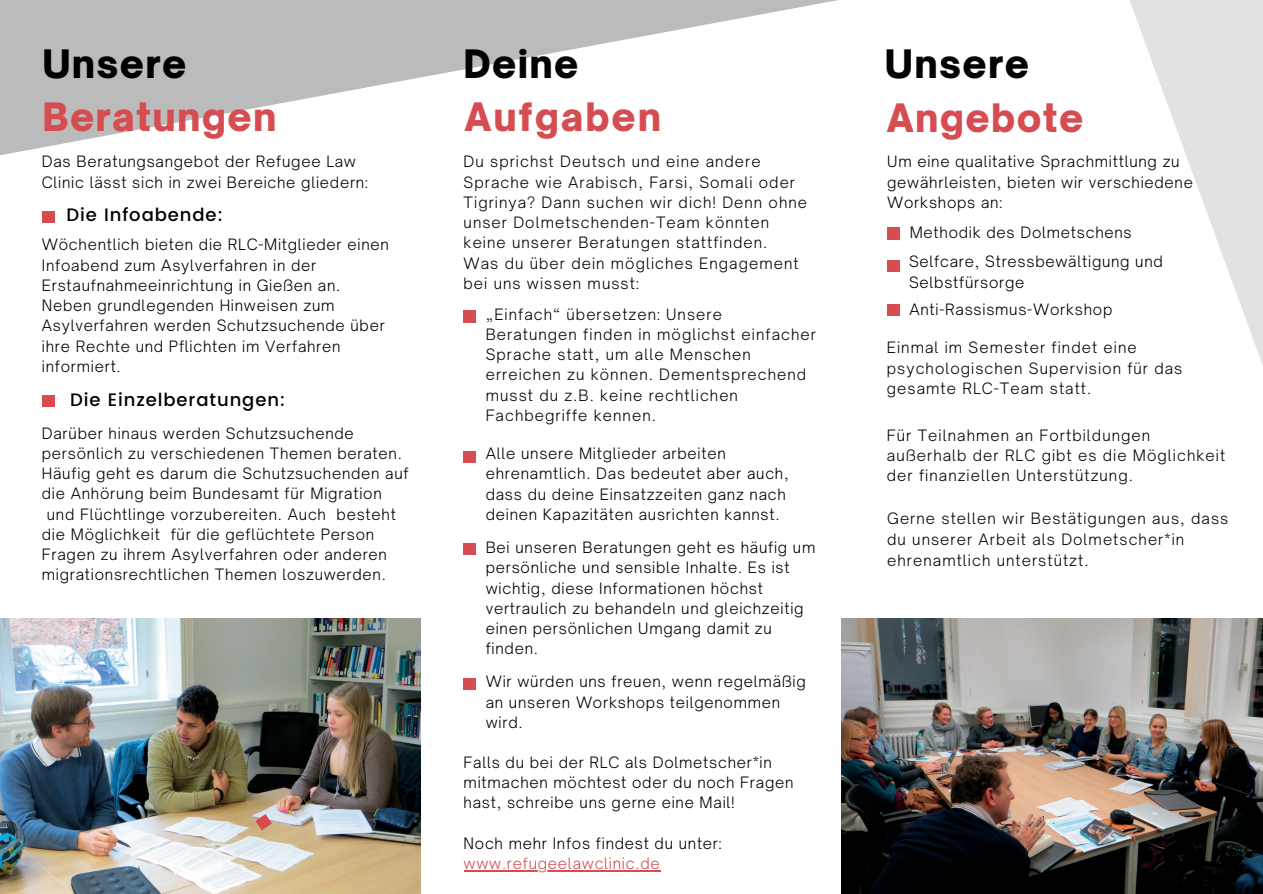
<style>
.page{position:relative;width:1263px;height:894px;background:#fff}
.page>*{position:absolute;margin:0;border:0;box-sizing:border-box;transform-origin:0 0}
.t1{font:900 37.5px "Open Sauce One";letter-spacing:.035em;color:#d64d51}
.t2{font:900 37.5px "Open Sauce One";letter-spacing:.035em;color:#030303}
.t3{font:900 37.5px "Open Sauce One";letter-spacing:.035em;color:#000}
.t4{font:500 18px "Poppins";letter-spacing:.05em;color:#000}
.t5{font:300 15px/20.2px "Open Sauce One";letter-spacing:.05em;color:#000}
.t6{font:300 15px/20.2px "Open Sauce One";letter-spacing:.07em;color:#030303}
.t7{font:300 15px "Open Sauce One";letter-spacing:.05em;color:#d64d51}
</style>
<div class="page">
<svg style="left:0;top:0;width:838px;height:156px"></svg>
<svg style="left:1130px;top:0;width:133px;height:365px;fill:#e3e3e3"></svg>
<img style="left:841px;top:618px;width:422px;height:275px">
<img style="left:0;top:618px;width:421px;height:275px">
<svg style="left:255px;top:813px;width:17px;height:17px"></svg>
<div style="left:464px;top:310px;width:12px;height:12px;background:#d64d51"></div>
<div style="left:464px;top:451px;width:12px;height:11px;background:#d64d51"></div>
<div style="left:464px;top:543px;width:12px;height:11px;background:#d64d51"></div>
<div style="left:464px;top:678px;width:12px;height:11px;background:#d64d51"></div>
<hr style="left:464px;top:869px;width:196px;height:1px;background:#d64d51">
<div style="left:887px;top:227px;width:12px;height:12px;background:#d64d51"></div>
<div style="left:887px;top:260px;width:13px;height:12px;background:#d64d51"></div>
<div style="left:887px;top:304px;width:12px;height:12px;background:#d64d51"></div>
<div style="left:42px;top:395px;width:13px;height:11px;background:#d64d51"></div>
<div style="left:42px;top:211px;width:12px;height:12px;background:#d64d51"></div>
<h1 class="t3" style="left:42px;top:40px;width:146px">Unsere</h1>
<h1 class="t2" style="left:464px;top:40px;width:116px">Deine</h1>
<h1 class="t1" style="left:42px;top:94px;width:236px">Beratungen</h1>
<p class="t5" style="left:42px;top:151px;width:327px">Das Beratungsangebot der Refugee Law<br>Clinic lässt sich in zwei Bereiche gliedern:</p>
<p class="t4" style="left:67px;top:205px;width:158px">Die Infoabende:</p>
<p class="t5" style="left:42px;top:234px;width:348px">Wöchentlich bieten die RLC-Mitglieder einen Infoabend zum Asylverfahren in der Erstaufnahmeeinrichtung in Gießen an.<br>Neben grundlegenden Hinweisen zum Asylverfahren werden Schutzsuchende über ihre Rechte und Pflichten im Verfahren informiert.</p>
<p class="t4" style="left:70px;top:389px;width:217px">Die Einzelberatungen:</p>
<p class="t5" style="left:42px;top:422px;width:313px">Darüber hinaus werden Schutzsuchende</p>
<p class="t5" style="left:42px;top:443px;width:361px">persönlich zu verschiedenen Themen beraten.</p>
<p class="t5" style="left:42px;top:463px;width:368px">Häufig geht es darum die Schutzsuchenden auf</p>
<p class="t5" style="left:42px;top:483px;width:341px">die Anhörung beim Bundesamt für Migration</p>
<p class="t5" style="left:47px;top:503px;width:351px">und Flüchtlinge vorzubereiten. Auch besteht</p>
<p class="t5" style="left:42px;top:524px;width:334px">die Möglichkeit für die geflüchtete Person</p>
<p class="t5" style="left:42px;top:544px;width:347px">Fragen zu ihrem Asylverfahren oder anderen</p>
<p class="t5" style="left:42px;top:564px;width:346px">migrationsrechtlichen Themen loszuwerden.</p>
<h1 class="t1" style="left:464px;top:93px;width:198px">Aufgaben</h1>
<p class="t6" style="left:464px;top:151px;width:345px">Du sprichst Deutsch und eine andere Sprache wie Arabisch, Farsi, Somali oder Tigrinya? Dann suchen wir dich! Denn ohne unser Dolmetschenden-Team könnten keine unserer Beratungen stattfinden.<br>Was du über dein mögliches Engagement bei uns wissen musst:</p>
<p class="t6" style="left:486px;top:304px;width:332px">„Einfach“ übersetzen: Unsere Beratungen finden in möglichst einfacher Sprache statt, um alle Menschen erreichen zu können. Dementsprechend musst du z.B. keine rechtlichen Fachbegriffe kennen.</p>
<p class="t5" style="left:486px;top:443px;width:305px">Alle unsere Mitglieder arbeiten ehrenamtlich. Das bedeutet aber auch, dass du deine Einsatzzeiten ganz nach deinen Kapazitäten ausrichten kannst.</p>
<p class="t5" style="left:486px;top:537px;width:331px">Bei unseren Beratungen geht es häufig um persönliche und sensible Inhalte. Es ist wichtig, diese Informationen höchst vertraulich zu behandeln und gleichzeitig einen persönlichen Umgang damit zu finden.</p>
<p class="t5" style="left:486px;top:671px;width:322px">Wir würden uns freuen, wenn regelmäßig an unseren Workshops teilgenommen wird.</p>
<p class="t5" style="left:464px;top:751px;width:331px">Falls du bei der RLC als Dolmetscher*in mitmachen möchtest oder du noch Fragen hast, schreibe uns gerne eine Mail!</p>
<p class="t5" style="left:464px;top:832px;width:260px">Noch mehr Infos findest du unter:</p>
<p class="t7" style="left:464px;top:853px;width:198px">www.refugeelawclinic.de</p>
<h1 class="t2" style="left:885px;top:40px;width:146px">Unsere</h1>
<h1 class="t1" style="left:887px;top:94px;width:198px">Angebote</h1>
<p class="t5" style="left:887px;top:151px;width:307px">Um eine qualitative Sprachmittlung zu gewährleisten, bieten wir verschiedene<br>Workshops an:</p>
<p class="t5" style="left:910px;top:222px;width:223px">Methodik des Dolmetschens</p>
<p class="t5" style="left:909px;top:251px;width:255px">Selfcare, Stressbewä ltigung und<br>Selbstfü rsorge</p>
<p class="t5" style="left:909px;top:298px;width:204px">Anti-Rassismus-Workshop</p>
<p class="t6" style="left:887px;top:337px;width:297px">Einmal im Semester findet eine psychologischen Supervision für das gesamte RLC-Team statt.</p>
<p class="t6" style="left:887px;top:425px;width:340px">Für Teilnahmen an Fortbildungen außerhalb der RLC gibt es die Möglichkeit der finanziellen Unterstützung.</p>
<p class="t6" style="left:887px;top:508px;width:343px;line-height:20.7px">Gerne stellen wir Bestätigungen aus, dass du unserer Arbeit als Dolmetscher*in ehrenamtlich unterstützt.</p>
</div>
